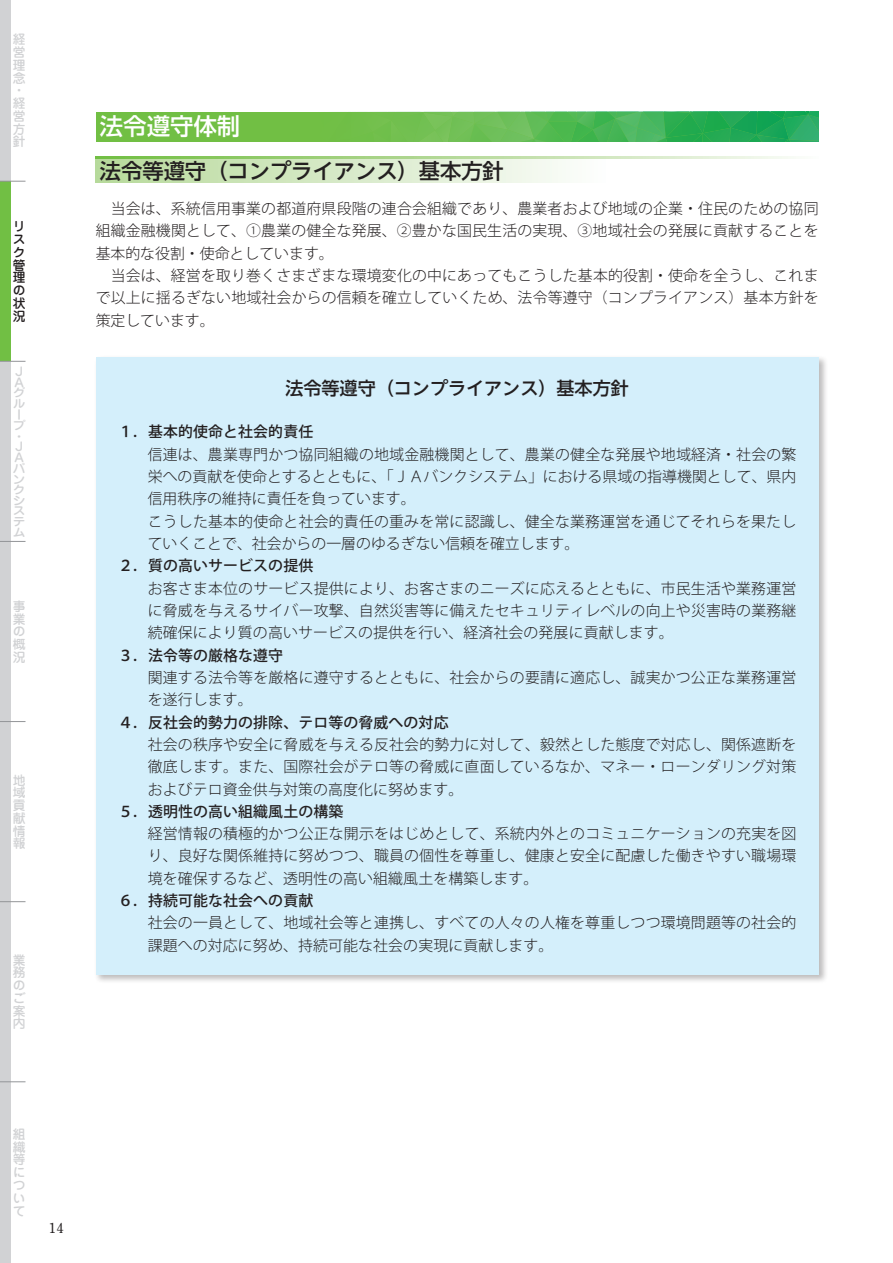
<style>
.page{position:relative;width:893px;height:1263px;background:#fff}
.page>*{position:absolute;margin:0;border:0;box-sizing:border-box;transform-origin:0 0}
.t1{font:500 23.4px "UD Shin Go NT Pr 6 N";color:#fff}
.t2{font:500 21.3px "UD Shin Go NT Pr 6 N";color:#231f20}
.t3{font:500 18px "UD Shin Go NT Pr 6 N";color:#231f20}
.t4{font:300 14.85px/22.4px "Koz Go Pr 6 N";letter-spacing:.015em;color:#231f20}
.t5{font:500 14.85px "Koz Go Pr 6 N";letter-spacing:.01em;color:#231f20}
.t6{font:700 13.8px "Futo Min A101 Pr 6 N";color:#231f20}
.t7{font:500 12.75px/12.8px "Jun 34 Pro";color:#d1d2d4;text-align:justify}
.t8{font:500 12.75px/12.8px "Jun 34 Pro";color:#231f20}
.t9{font:500 11.85px/10.6px "Jun 34 Pro";color:#d1d2d4;scale:1.08 1}
</style>
<div class="page">
<div style="left:0;top:0;width:11px;height:181px;background:#d1d2d4"></div>
<div style="left:0;top:181px;width:11px;height:180px;background:#71bf44"></div>
<div style="left:0;top:361px;width:11px;height:180px;background:#d1d2d4"></div>
<div style="left:0;top:541px;width:11px;height:180px;background:#d1d2d4"></div>
<div style="left:0;top:721px;width:11px;height:181px;background:#d1d2d4"></div>
<div style="left:0;top:902px;width:11px;height:180px;background:#d1d2d4"></div>
<div style="left:0;top:1082px;width:11px;height:181px;background:#d1d2d4"></div>
<svg style="left:0;top:181px;width:26px;height:1px"></svg>
<svg style="left:0;top:361px;width:26px;height:1px"></svg>
<svg style="left:0;top:541px;width:26px;height:1px"></svg>
<svg style="left:0;top:721px;width:26px;height:1px"></svg>
<svg style="left:0;top:901px;width:26px;height:1px"></svg>
<svg style="left:0;top:1081px;width:26px;height:1px"></svg>
<div style="left:94px;top:355px;width:734px;height:629px;background:#231f20;opacity:.3"></div>
<div style="left:96px;top:357px;width:723px;height:618px;background:#d4effb"></div>
<svg style="left:96px;top:158px;width:510px;height:25px;background:#d6e9c7"></svg>
<svg style="left:96px;top:156px;width:695px;height:2px"></svg>
<div style="left:96px;top:112px;width:723px;height:29px;background:#71bf44"></div>
<svg style="left:307px;top:112px;width:512px;height:30px"></svg>
<p class="t7" style="left:13px;top:32px;width:14px;text-align:left">経営理念・経営方針</p>
<p class="t8" style="left:13px;top:219px;width:14px">リスク管理の状況</p>
<p class="t9" style="left:13px;top:364px;width:13px">Ｊ<br>Ａグループ</p>
<p class="t9" style="left:13px;top:430px;width:13px">・<br>Ｊ<br>Ａバンクシステム</p>
<p class="t7" style="left:13px;top:598px;width:14px">事業の概況</p>
<p class="t7" style="left:13px;top:772px;width:14px">地域貢献情報</p>
<p class="t7" style="left:13px;top:952px;width:14px">業務のご案内</p>
<h1 class="t1" style="left:100px;top:108px;width:142px">法令遵守体制</h1>
<h2 class="t2" style="left:100px;top:153px;width:405px">法令等遵守（コンプライアンス）基本方針</h2>
<p class="t4" style="left:96px;top:198px;width:725px">　当会は、系統信用事業の都道府県段階の連合会組織であり、農業者および地域の企業・住民のための協同組織金融機関として、①農業の健全な発展、②豊かな国民生活の実現、③地域社会の発展に貢献することを基本的な役割・使命としています。<br>　当会は、経営を取り巻くさまざまな環境変化の中にあってもこうした基本的役割・使命を全うし、これまで以上に揺るぎない地域社会からの信頼を確立していくため、法令等遵守（コンプライアンス）基本方針を策定しています。</p>
<p class="t3" style="left:285px;top:374px;width:345px">法令等遵守（コンプライアンス）基本方針</p>
<p class="t5" style="left:118px;top:423px;width:197px">１．基本的使命と社会的責任</p>
<p class="t4" style="left:148px;top:443px;width:650px">信連は、農業専門かつ協同組織の地域金融機関として、農業の健全な発展や地域経済・社会の繁栄への貢献を使命とするとともに、「ＪＡバンクシステム」における県域の指導機関として、県内信用秩序の維持に責任を負っています。<br>こうした基本的使命と社会的責任の重みを常に認識し、健全な業務運営を通じてそれらを果たしていくことで、社会からの一層のゆるぎない信頼を確立します。</p>
<p class="t5" style="left:118px;top:557px;width:197px">２．質の高いサービスの提供</p>
<p class="t4" style="left:148px;top:577px;width:650px;text-align:justify">お客さま本位のサービス提供により、お客さまのニーズに応えるとともに、市民生活や業務運営に脅威を与えるサイバー攻撃、自然災害等に備えたセキュリティレベルの向上や災害時の業務継続確保により質の高いサービスの提供を行い、経済社会の発展に貢献します。</p>
<p class="t5" style="left:118px;top:647px;width:167px">３．法令等の厳格な遵守</p>
<p class="t4" style="left:148px;top:666px;width:650px">関連する法令等を厳格に遵守するとともに、社会からの要請に適応し、誠実かつ公正な業務運営を遂行します。</p>
<p class="t5" style="left:118px;top:714px;width:332px">４．反社会的勢力の排除、テロ等の脅威への対応</p>
<p class="t4" style="left:148px;top:733px;width:650px;text-align:justify">社会の秩序や安全に脅威を与える反社会的勢力に対して、毅然とした態度で対応し、関係遮断を徹底します。また、国際社会がテロ等の脅威に直面しているなか、マネー・ローンダリング対策およびテロ資金供与対策の高度化に努めます。</p>
<p class="t5" style="left:118px;top:803px;width:227px">５．透明性の高い組織風土の構築</p>
<p class="t4" style="left:148px;top:823px;width:650px;text-align:justify">経営情報の積極的かつ公正な開示をはじめとして、系統内外とのコミュニケーションの充実を図り、良好な関係維持に努めつつ、職員の個性を尊重し、健康と安全に配慮した働きやすい職場環境を確保するなど、透明性の高い組織風土を構築します。</p>
<p class="t5" style="left:118px;top:892px;width:197px">６．持続可能な社会への貢献</p>
<p class="t4" style="left:148px;top:912px;width:650px">社会の一員として、地域社会等と連携し、すべての人々の人権を尊重しつつ環境問題等の社会的課題への対応に努め、持続可能な社会の実現に貢献します。</p>
<p class="t7" style="left:13px;top:1126px;width:14px">組織等について</p>
<p class="t6" style="left:49px;top:1217px;width:16px">14</p>
</div>
